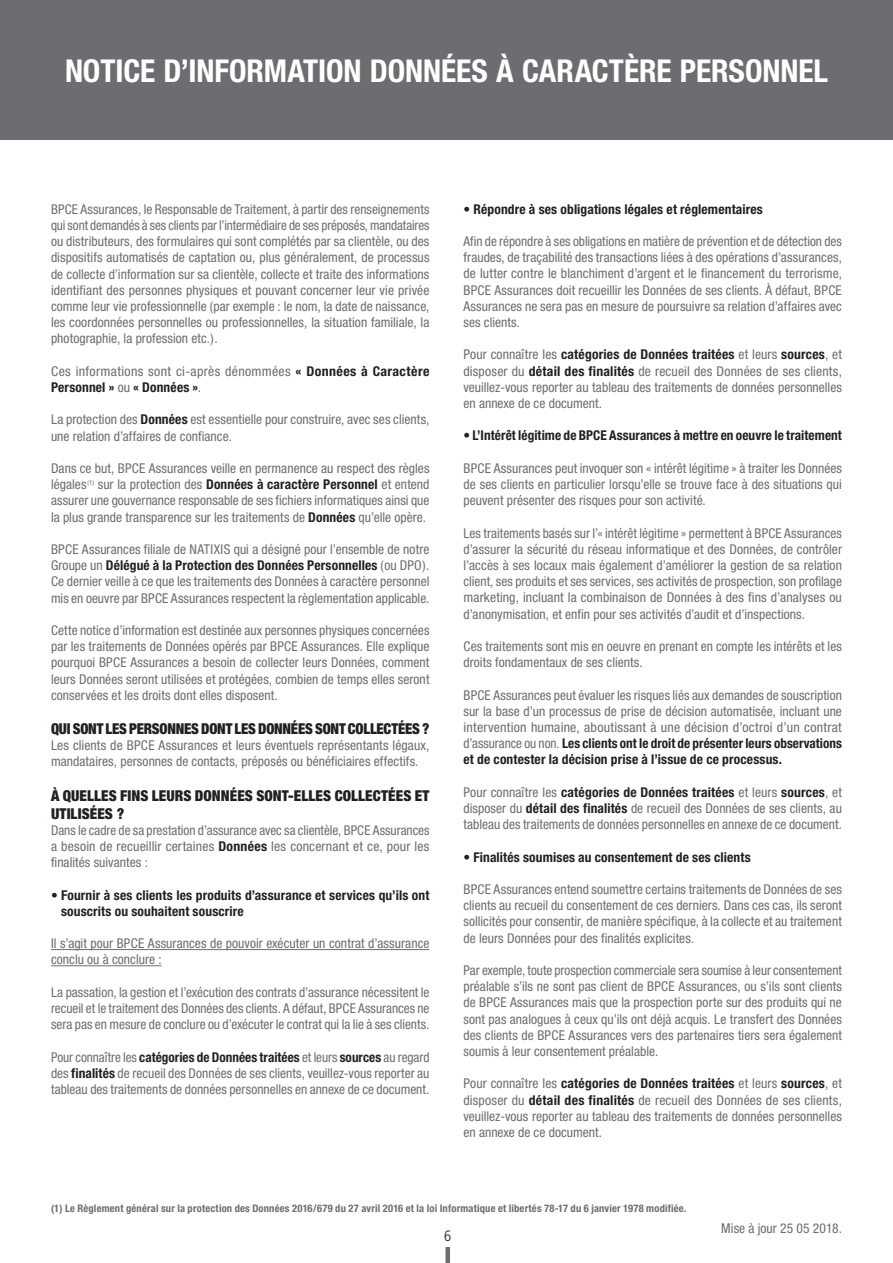
<style>
.page{position:relative;width:893px;height:1263px;background:#fff}
.page>*{position:absolute;margin:0;border:0;box-sizing:border-box;transform-origin:0 0}
.t1{font:700 condensed 31.5px "Helvetica Neue";letter-spacing:-.005em;color:#fff}
.t2{font:900 condensed 15px/18px "Helvetica Neue";color:#231f20}
.t3{font:300 condensed 15px "Frutiger";color:#231f20}
.t4{font:condensed 13.5px/16.2px "Helvetica Neue";letter-spacing:.005em;color:#6c6d70;text-align:justify}
.t5{font:700 condensed 13.5px/16.2px "Helvetica Neue";letter-spacing:.01em;color:#231f20}
.t6{font:condensed 13.5px/16.2px "Helvetica Neue";letter-spacing:.025em;color:#6c6d70}
.t7{font:700 condensed 10.5px "Helvetica Neue";letter-spacing:.02em;color:#6c6d70}
.s1{font-weight:700;color:#231f20}
</style>
<div class="page">
<hr style="left:446px;top:1247px;width:4px;height:16px;background:#6c6d70">
<hr style="left:51px;top:949px;width:378px;height:1px;background:#6c6d70">
<hr style="left:51px;top:965px;width:111px;height:1px;background:#6c6d70">
<div style="left:0;top:0;width:893px;height:139px;background:#6c6d70"></div>
<p class="t1" style="left:65px;top:52px;width:764px">NOTICE D’INFORMATION DONNÉES À CARACTÈRE PERSONNEL</p>
<p class="t4" style="left:51px;top:201px;width:380px">BPCE Assurances, le Responsable de Traitement, à partir des renseignements qui sont demandés à ses clients par l’intermédiaire de ses préposés, mandataires ou distributeurs, des formulaires qui sont complétés par sa clientèle, ou des dispositifs automatisés de captation ou, plus généralement, de processus de collecte d’information sur sa clientèle, collecte et traite des informations identifiant des personnes physiques et pouvant concerner leur vie privée comme leur vie professionnelle (par exemple : le nom, la date de naissance, les coordonnées personnelles ou professionnelles, la situation familiale, la photographie, la profession etc.).</p>
<p class="t6" style="left:51px;top:363px;width:380px">Ces informations sont ci-après dénommées <span class="s1">« Données à Caractère<br>Personnel »</span> ou <span class="s1">« Données »</span>.</p>
<p class="t4" style="left:51px;top:411px;width:380px">La protection des <span class="s1">Données</span> est essentielle pour construire, avec ses clients, une relation d’affaires de confiance.</p>
<p class="t4" style="left:51px;top:460px;width:380px">Dans ce but, BPCE Assurances veille en permanence au respect des règles légales<sup>(1)</sup> sur la protection des <span class="s1">Données à caractère Personnel</span> et entend assurer une gouvernance responsable de ses fichiers informatiques ainsi que la plus grande transparence sur les traitements de <span class="s1">Données</span> qu’elle opère.</p>
<p class="t4" style="left:51px;top:541px;width:380px">BPCE Assurances filiale de NATIXIS qui a désigné pour l’ensemble de notre Groupe un <span class="s1">Délégué à la Protection des Données Personnelles</span> (ou DPO).<br>Ce dernier veille à ce que les traitements des Données à caractère personnel mis en oeuvre par BPCE Assurances respectent la règlementation applicable.</p>
<p class="t4" style="left:51px;top:622px;width:380px">Cette notice d’information est destinée aux personnes physiques concernées par les traitements de Données opérés par BPCE Assurances. Elle explique pourquoi BPCE Assurances a besoin de collecter leurs Données, comment leurs Données seront utilisées et protégées, combien de temps elles seront conservées et les droits dont elles disposent.</p>
<p class="t2" style="left:51px;top:719px;width:380px">QUI SONT LES PERSONNES DONT LES DONNÉES SONT COLLECTÉES ?</p>
<p class="t4" style="left:51px;top:737px;width:380px">Les clients de BPCE Assurances et leurs éventuels représentants légaux, mandataires, personnes de contacts, préposés ou bénéficiaires effectifs.</p>
<p class="t2" style="left:51px;top:786px;width:380px">À QUELLES FINS LEURS DONNÉES SONT-ELLES COLLECTÉES ET<br>UTILISÉES ?</p>
<p class="t4" style="left:51px;top:822px;width:380px">Dans le cadre de sa prestation d’assurance avec sa clientèle, BPCE Assurances a besoin de recueillir certaines <span class="s1">Données</span> les concernant et ce, pour les finalités suivantes :</p>
<p class="t5" style="left:61px;top:886px;width:370px;text-indent:-10px">• Fournir à ses clients les produits d’assurance et services qu’ils ont souscrits ou souhaitent souscrire</p>
<p class="t4" style="left:51px;top:935px;width:380px">Il s’agit pour BPCE Assurances de pouvoir exécuter un contrat d’assurance conclu ou à conclure :</p>
<p class="t4" style="left:51px;top:984px;width:380px">La passation, la gestion et l’exécution des contrats d’assurance nécessitent le recueil et le traitement des Données des clients. A défaut, BPCE Assurances ne sera pas en mesure de conclure ou d’exécuter le contrat qui la lie à ses clients.</p>
<p class="t4" style="left:51px;top:1049px;width:380px">Pour connaître les <span class="s1">catégories de Données traitées</span> et leurs <span class="s1">sources</span> au regard des <span class="s1">finalités</span> de recueil des Données de ses clients, veuillez-vous reporter au tableau des traitements de données personnelles en annexe de ce document.</p>
<p class="t5" style="left:463px;top:200px;width:301px">• Répondre à ses obligations légales et réglementaires</p>
<p class="t4" style="left:463px;top:233px;width:380px">Afin de répondre à ses obligations en matière de prévention et de détection des fraudes, de traçabilité des transactions liées à des opérations d’assurances, de lutter contre le blanchiment d’argent et le financement du terrorisme, BPCE Assurances doit recueillir les Données de ses clients. À défaut, BPCE Assurances ne sera pas en mesure de poursuivre sa relation d’affaires avec ses clients.</p>
<p class="t4" style="left:463px;top:346px;width:380px">Pour connaître les <span class="s1">catégories de Données traitées</span> et leurs <span class="s1">sources</span>, et disposer du <span class="s1">détail des finalités</span> de recueil des Données de ses clients, veuillez-vous reporter au tableau des traitements de données personnelles en annexe de ce document.</p>
<p class="t5" style="left:463px;top:427px;width:380px">• L’Intérêt légitime de BPCE Assurances à mettre en oeuvre le traitement</p>
<p class="t4" style="left:463px;top:460px;width:380px">BPCE Assurances peut invoquer son « intérêt légitime » à traiter les Données de ses clients en particulier lorsqu’elle se trouve face à des situations qui peuvent présenter des risques pour son activité.</p>
<p class="t4" style="left:463px;top:525px;width:380px">Les traitements basés sur l’« intérêt légitime » permettent à BPCE Assurances d’assurer la sécurité du réseau informatique et des Données, de contrôler l’accès à ses locaux mais également d’améliorer la gestion de sa relation client, ses produits et ses services, ses activités de prospection, son profilage marketing, incluant la combinaison de Données à des fins d’analyses ou d’anonymisation, et enfin pour ses activités d’audit et d’inspections.</p>
<p class="t4" style="left:463px;top:638px;width:380px">Ces traitements sont mis en oeuvre en prenant en compte les intérêts et les droits fondamentaux de ses clients.</p>
<p class="t4" style="left:463px;top:687px;width:380px">BPCE Assurances peut évaluer les risques liés aux demandes de souscription sur la base d’un processus de prise de décision automatisée, incluant une intervention humaine, aboutissant à une décision d’octroi d’un contrat d’assurance ou non. <span class="s1">Les clients ont le droit de présenter leurs observations et de contester la décision prise à l’issue de ce processus.</span></p>
<p class="t4" style="left:463px;top:784px;width:380px">Pour connaître les <span class="s1">catégories de Données traitées</span> et leurs <span class="s1">sources</span>, et disposer du <span class="s1">détail des finalités</span> de recueil des Données de ses clients, au tableau des traitements de données personnelles en annexe de ce document.</p>
<p class="t5" style="left:463px;top:848px;width:289px">• Finalités soumises au consentement de ses clients</p>
<p class="t4" style="left:463px;top:881px;width:380px">BPCE Assurances entend soumettre certains traitements de Données de ses clients au recueil du consentement de ces derniers. Dans ces cas, ils seront sollicités pour consentir, de manière spécifique, à la collecte et au traitement de leurs Données pour des finalités explicites.</p>
<p class="t4" style="left:463px;top:962px;width:380px">Par exemple, toute prospection commerciale sera soumise à leur consentement préalable s’ils ne sont pas client de BPCE Assurances, ou s’ils sont clients de BPCE Assurances mais que la prospection porte sur des produits qui ne sont pas analogues à ceux qu’ils ont déjà acquis. Le transfert des Données des clients de BPCE Assurances vers des partenaires tiers sera également soumis à leur consentement préalable.</p>
<p class="t4" style="left:463px;top:1075px;width:380px">Pour connaître les <span class="s1">catégories de Données traitées</span> et leurs <span class="s1">sources</span>, et disposer du <span class="s1">détail des finalités</span> de recueil des Données de ses clients, veuillez-vous reporter au tableau des traitements de données personnelles en annexe de ce document.</p>
<p class="t7" style="left:51px;top:1202px;width:637px">(1) Le Règlement général sur la protection des Données 2016/679 du 27 avril 2016 et la loi Informatique et libertés 78-17 du 6 janvier 1978 modifiée.</p>
<p class="t3" style="left:444px;top:1227px;width:9px">6</p>
<p class="t4" style="left:721px;top:1220px;width:122px">Mise à jour 25 05 2018.</p>
</div>
